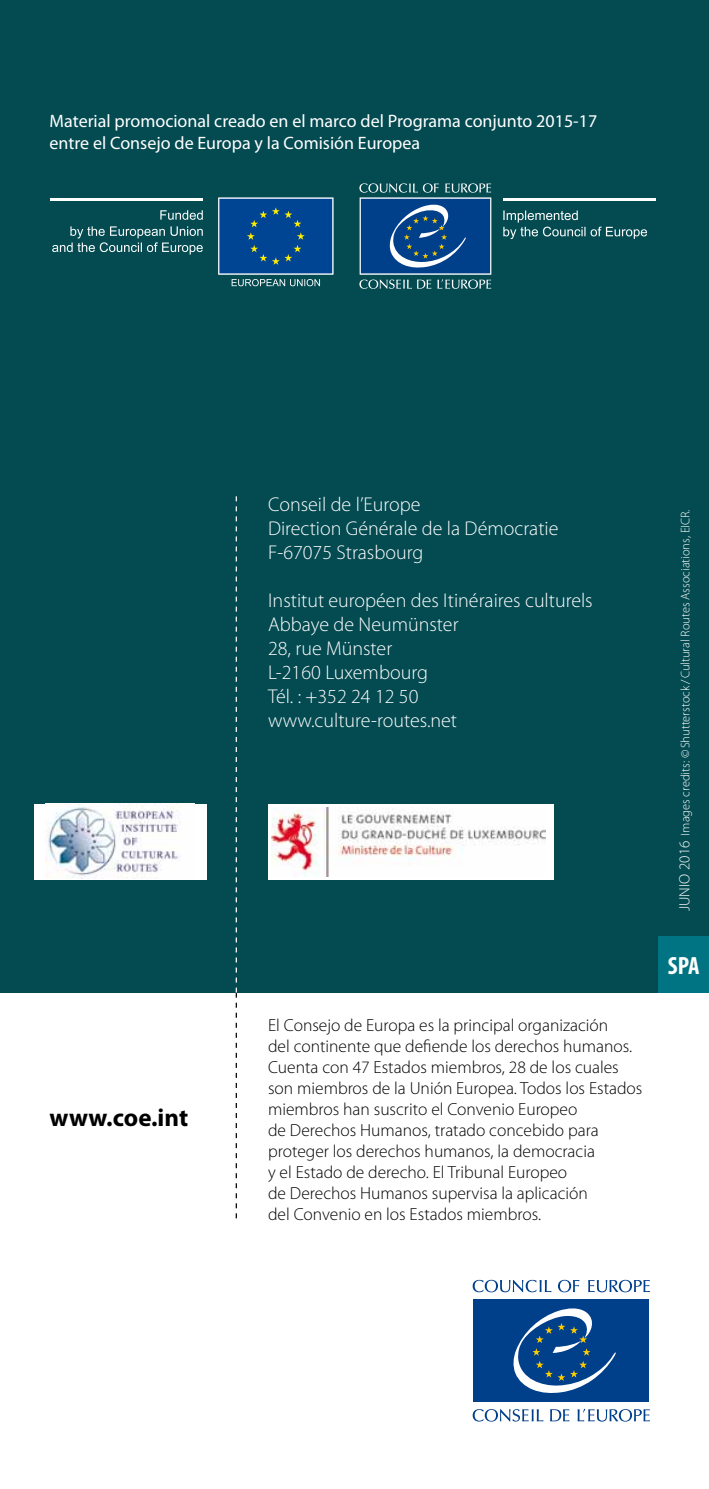
<style>
.page{position:relative;width:709px;height:1489px;background:#fff}
.page>*{position:absolute;margin:0;border:0;box-sizing:border-box;transform-origin:0 0}
.t1{font:700 25px "Myriad Pro";color:#000}
.t2{font:700 condensed 25px "Myriad Pro";color:#fff}
.t3{font:300 20px/24px "Myriad Pro";color:#fff}
.t4{font:18px/21.5px "Myriad Pro";color:#fff}
.t5{font:300 17.5px/21px "Myriad Pro";color:#000}
.t6{font:300 12.5px "Myriad Pro";color:#fff}
.s1{font-size:15px}
</style>
<div class="page">
<div style="left:0;top:0;width:709px;height:992px;background:#034a51"></div>
<div style="left:658px;top:935px;width:51px;height:57px;background:#007482"></div>
<div style="left:268px;top:803px;width:285px;height:76px;background:#fff"></div>
<img style="left:271px;top:807px;width:275px;height:69px">
<svg style="left:236px;top:496px;width:1px;height:722px"></svg>
<div style="left:34px;top:803px;width:173px;height:76px;background:#fff"></div>
<img style="left:45px;top:803px;width:135px;height:75px">
<svg style="left:558px;top:1279px;width:21px;height:13px"></svg>
<svg style="left:588px;top:1279px;width:62px;height:13px"></svg>
<svg style="left:472px;top:1279px;width:79px;height:13px"></svg>
<svg style="left:577px;top:1408px;width:73px;height:13px"></svg>
<svg style="left:550px;top:1409px;width:19px;height:12px"></svg>
<svg style="left:472px;top:1409px;width:71px;height:12px"></svg>
<div style="left:473px;top:1299px;width:176px;height:102px;background:#003f8a"></div>
<svg style="left:513px;top:1308px;width:103px;height:85px"></svg>
<svg style="left:52px;top:210px;width:151px;height:44px"></svg>
<hr style="left:50px;top:198px;width:153px;height:2px;background:#fff">
<svg style="left:503px;top:210px;width:144px;height:29px"></svg>
<hr style="left:503px;top:198px;width:153px;height:2px;background:#fff">
<svg style="left:359px;top:183px;width:132px;height:106px"></svg>
<svg style="left:218px;top:197px;width:115px;height:89px;background:#165490"></svg>
<p class="t4" style="left:50px;top:110px;width:549px">Material promocional creado en el marco del Programa conjunto 2015-17 entre el Consejo de Europa y la Comisión Europea</p>
<h1 class="t1" style="left:50px;top:1100px;width:140px">www.coe.int</h1>
<p class="t3" style="left:268px;top:493px;width:292px">Conseil de l’Europe<br>Direction Générale de la Démocratie<br>F-67075 Strasbourg</p>
<p class="t3" style="left:268px;top:589px;width:326px">Institut européen des Itinéraires culturels<br>Abbaye de Neumünster<br>28, rue Münster<br>L-2160 Luxembourg<br>Tél. : +352 24 12 50 www.culture-routes.net</p>
<p class="t5" style="left:268px;top:1014px;width:376px">El Consejo de Europa es la principal organización<br>del continente que defiende los derechos humanos.<br>Cuenta con 47 Estados miembros, 28 de los cuales son miembros de la Unión Europea. Todos los Estados miembros han suscrito el Convenio Europeo<br>de Derechos Humanos, tratado concebido para proteger los derechos humanos, la democracia<br>y el Estado de derecho. El Tribunal Europeo<br>de Derechos Humanos supervisa la aplicación<br>del Convenio en los Estados miembros.</p>
<p class="t6" style="left:678px;top:911px;width:403px;rotate:-90deg"><span class="s1">JUNIO 2016</span> Images credits: ©Shutterstock /Cultural Routes Associations, EICR.</p>
<h1 class="t2" style="left:668px;top:949px;width:33px">SPA</h1>
</div>
